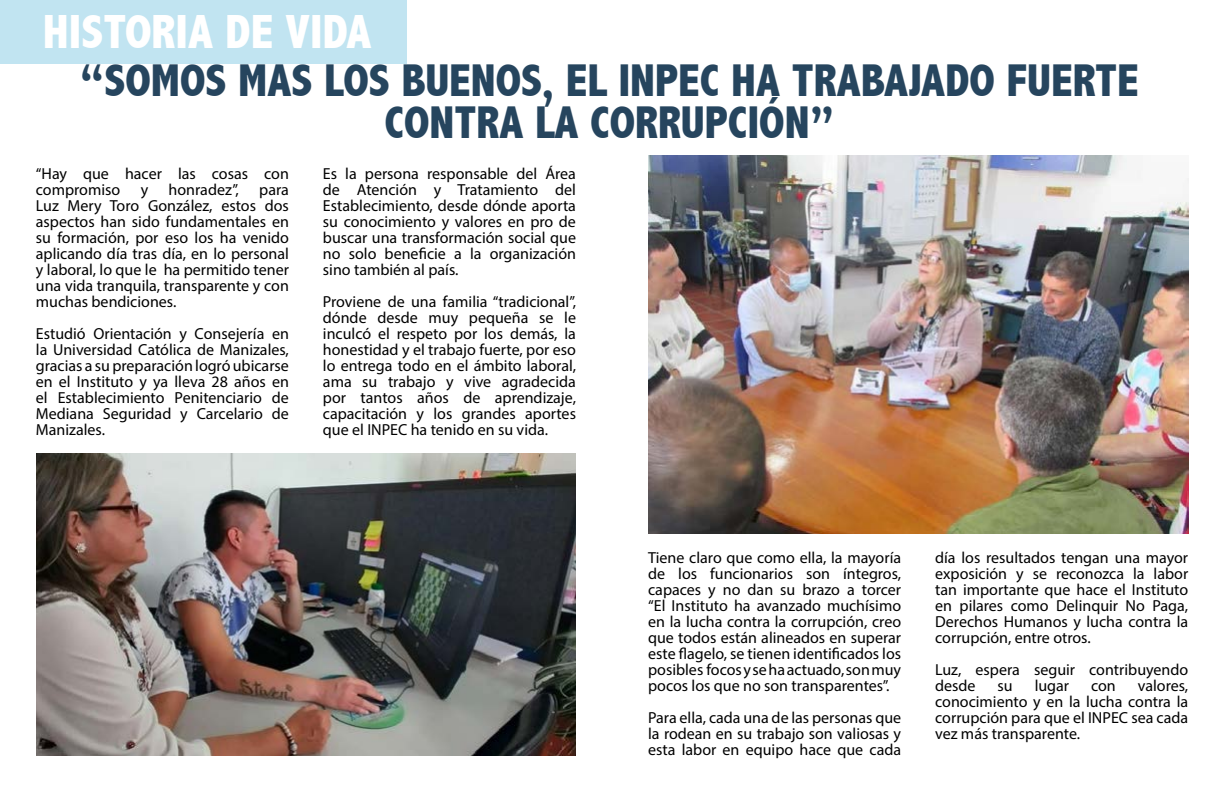
<style>
.page{position:relative;width:1224px;height:792px;background:#fff}
.page>*{position:absolute;margin:0;border:0;box-sizing:border-box;transform-origin:0 0}
.t1{font:800 condensed 48px "Abadi";color:#fff}
.t2{font:800 condensed 46px/42px "Abadi";color:#26455e;text-align:center}
.t3{font:16px/16px "Myriad Pro";color:#000;text-align:justify}
</style>
<div class="page">
<img style="left:36px;top:454px;width:540px;height:302px">
<img style="left:648px;top:156px;width:540px;height:377px">
<div style="left:0;top:0;width:406px;height:64px;background:#c1e4f1"></div>
<h1 class="t1" style="left:43px;top:4px;width:330px">HISTORIA DE VIDA</h1>
<h2 class="t2" style="left:80px;top:59px;width:1060px">“SOMOS MÁS LOS BUENOS, EL INPEC HA TRABAJADO FUERTE<br>CONTRA LA CORRUPCIÓN”</h2>
<p class="t3" style="left:36px;top:166px;width:255px">“Hay que hacer las cosas con compromiso</p>
<p class="t3" style="left:323px;top:166px;width:255px">Es la persona responsable del Área de Atención y Tratamiento del Establecimiento, desde dónde aporta su conocimiento y valores en pro de buscar una transformación social que no solo beneficie a la organización sino también al país.</p>
<p class="t3" style="left:323px;top:294px;width:255px">Proviene de una familia “tradicional”, dónde desde muy pequeña se le inculcó el respeto por los demás, la honestidad y el trabajo fuerte, por eso lo entrega todo en el ámbito laboral, ama su trabajo y vive agradecida por tantos años de aprendizaje, capacitación y los grandes aportes que el INPEC ha tenido en su vida.</p>
<p class="t3" style="left:141px;top:182px;width:9px">y</p>
<p class="t3" style="left:169px;top:182px;width:72px">honradez”,</p>
<p class="t3" style="left:36px;top:182px;width:255px;text-indent:223px">para Luz Mery Toro González, estos dos aspectos han sido fundamentales en su formación, por eso los ha venido aplicando día tras día, en lo personal y laboral, lo que le ha permitido tener una vida tranquila, transparente y con muchas bendiciones.</p>
<p class="t3" style="left:36px;top:326px;width:255px">Estudió Orientación y Consejería en la Universidad Católica de Manizales, gracias a su preparación logró ubicarse en el Instituto y ya lleva 28 años en el Establecimiento Penitenciario de Mediana Seguridad y Carcelario de Manizales.</p>
<p class="t3" style="left:648px;top:549px;width:255px">Tiene claro que como ella, la mayoría de los funcionarios son íntegros, capaces y no dan su brazo a torcer “El Instituto ha avanzado muchísimo en la lucha contra la corrupción, creo que todos están alineados en superar este flagelo, se tienen identificados los posibles focos y se ha actuado, son muy pocos los que no son transparentes”.</p>
<p class="t3" style="left:648px;top:709px;width:255px">Para ella, cada una de las personas que la rodean en su trabajo son valiosas y esta labor en equipo hace que cada</p>
<p class="t3" style="left:935px;top:549px;width:255px">día los resultados tengan una mayor exposición y se reconozca la labor tan importante que hace el Instituto en pilares como Delinquir No Paga, Derechos Humanos y lucha contra la corrupción, entre otros.</p>
<p class="t3" style="left:935px;top:661px;width:255px">Luz, espera seguir contribuyendo desde</p>
<p class="t3" style="left:935px;top:677px;width:255px;text-indent:203px">valores, conocimiento y en la lucha contra la corrupción para que el INPEC sea cada vez más transparente.</p>
<p class="t3" style="left:998px;top:677px;width:17px">su</p>
<p class="t3" style="left:1035px;top:677px;width:36px">lugar</p>
<p class="t3" style="left:1091px;top:677px;width:26px">con</p>
</div>
